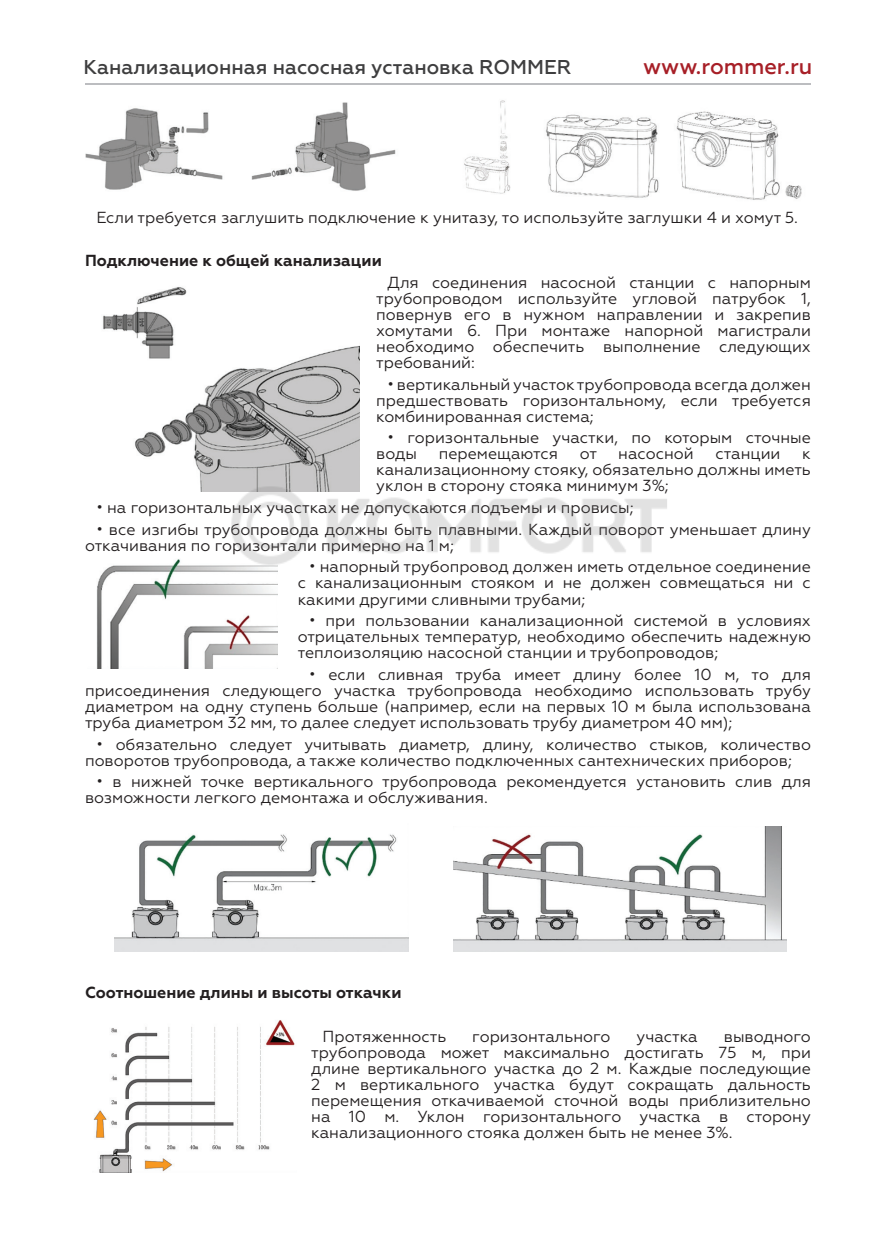
<style>
.page{position:relative;width:896px;height:1248px;background:#fff}
.page>*{position:absolute;margin:0;border:0;box-sizing:border-box;transform-origin:0 0}
.t1{font:500 22px "Geometria";color:#a71f27}
.t2{font:500 20px "Geometria";color:#3e3e3f}
.t3{font:16px/16px "Geometria";color:#231f20;text-align:justify}
.t4{font:700 16px "Geometria";color:#231f20}
</style>
<div class="page">
<hr style="left:85px;top:84px;width:726px;height:1px;background:#bcbdc0">
<img style="left:103px;top:287px;width:256px;height:204px">
<img style="left:96px;top:559px;width:182px;height:109px">
<img style="left:464px;top:100px;width:47px;height:94px">
<img style="left:546px;top:114px;width:113px;height:84px">
<img style="left:676px;top:111px;width:126px;height:89px">
<img style="left:85px;top:102px;width:311px;height:89px">
<img style="left:115px;top:834px;width:293px;height:117px">
<img style="left:454px;top:826px;width:333px;height:125px">
<img style="left:93px;top:1020px;width:202px;height:152px">
<img style="left:224px;top:476px;width:443px;height:99px">
<p class="t2" style="left:84px;top:55px;width:489px">Канализационная насосная установка ROMMER</p>
<h1 class="t1" style="left:643px;top:53px;width:171px">www.rommer.ru</h1>
<p class="t3" style="left:96px;top:209px;width:703px">Если требуется заглушить подключение к унитазу, то используйте заглушки 4 и хомут 5.</p>
<p class="t4" style="left:85px;top:251px;width:298px">Подключение к общей канализации</p>
<p class="t3" style="left:376px;top:274px;width:436px;text-indent:11px">Для соединения насосной станции с напорным трубопроводом используйте угловой патрубок 1, повернув его в нужном направлении и закрепив хомутами 6. При монтаже напорной магистрали необходимо обеспечить выполнение следующих требований:</p>
<p class="t3" style="left:376px;top:376px;width:436px;text-indent:11px">• вертикальный участок трубопровода всегда должен предшествовать горизонтальному, если требуется комбинированная система;</p>
<p class="t3" style="left:376px;top:430px;width:436px;text-indent:11px">• горизонтальные участки, по которым сточные воды</p>
<p class="t3" style="left:439px;top:446px;width:121px">перемещаются</p>
<p class="t3" style="left:580px;top:446px;width:19px">от</p>
<p class="t3" style="left:618px;top:446px;width:77px">насосной</p>
<p class="t3" style="left:715px;top:446px;width:67px">станции</p>
<p class="t3" style="left:376px;top:446px;width:436px;text-indent:426px">к канализационному стояку, обязательно должны иметь уклон в сторону стояка минимум 3%;</p>
<p class="t3" style="left:96px;top:499px;width:539px">• на горизонтальных участках не допускаются подъемы и провисы;</p>
<p class="t3" style="left:85px;top:521px;width:727px;text-indent:11px">• все изгибы трубопровода должны быть плавными. Каждый поворот уменьшает длину откачивания по горизонтали примерно на 1 м;</p>
<p class="t3" style="left:298px;top:559px;width:515px;text-indent:11px">• напорный трубопровод должен иметь отдельное соединение с канализационным стояком и не должен совмещаться ни с какими другими сливными трубами;</p>
<p class="t3" style="left:298px;top:612px;width:515px;text-indent:11px">• при пользовании канализационной системой в условиях отрицательных температур, необходимо обеспечить надежную теплоизоляцию насосной станции и трубопроводов;</p>
<p class="t3" style="left:85px;top:666px;width:727px;text-indent:224px">• если сливная труба имеет длину более 10 м, то для присоединения следующего участка трубопровода необходимо использовать трубу диаметром на одну ступень больше (например, если на первых 10 м была использована труба диаметром 32 мм, то далее следует использовать трубу диаметром 40 мм);</p>
<p class="t3" style="left:85px;top:736px;width:727px;text-indent:11px">• обязательно следует учитывать диаметр, длину, количество стыков, количество поворотов трубопровода, а также количество подключенных сантехнических приборов;</p>
<p class="t3" style="left:85px;top:773px;width:727px;text-indent:11px">• в нижней точке вертикального трубопровода рекомендуется установить слив для возможности легкого демонтажа и обслуживания.</p>
<p class="t4" style="left:85px;top:983px;width:318px">Соотношение длины и высоты откачки</p>
<p class="t3" style="left:323px;top:1028px;width:125px">Протяженность</p>
<p class="t3" style="left:472px;top:1028px;width:140px">горизонтального</p>
<p class="t3" style="left:636px;top:1028px;width:63px">участка</p>
<p class="t3" style="left:311px;top:1028px;width:501px;text-indent:412px">выводного трубопровода может максимально достигать 75 м, при длине вертикального участка до 2 м. Каждые последующие 2 м вертикального участка будут сокращать дальность перемещения откачиваемой сточной воды приблизительно на 10 м. Уклон горизонтального участка в сторону канализационного стояка должен быть не менее 3%.</p>
</div>
